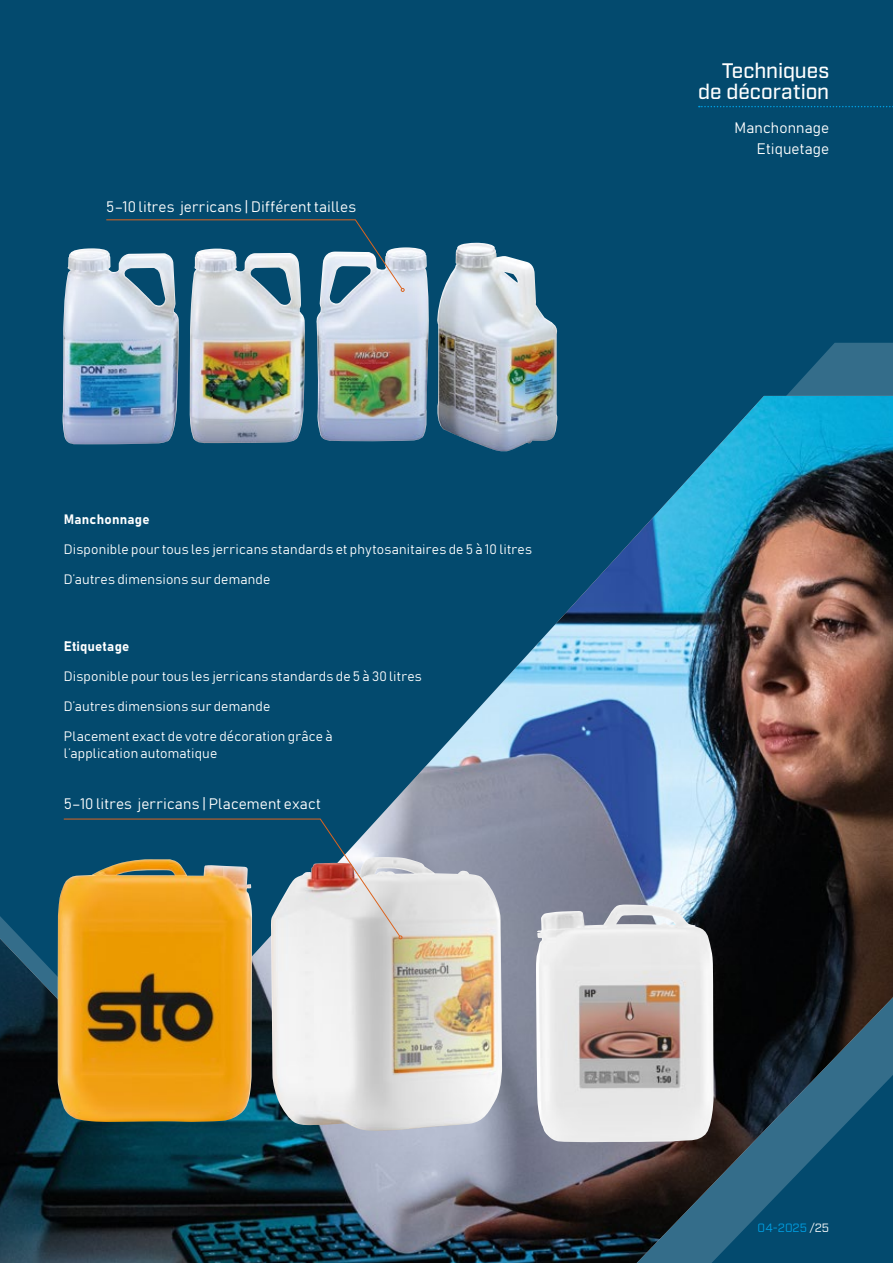
<style>
.page{position:relative;width:893px;height:1263px;background:#034a6e}
.page>*{position:absolute;margin:0;border:0;box-sizing:border-box;transform-origin:0 0}
.t1{font:500 21px/21px "Industry";letter-spacing:-.005em;color:#fff;text-align:right}
.t2{font:15px/21px "Bahnschrift";letter-spacing:.01em;color:#fff;text-align:right}
.t3{font:13.5px/17.2px "Bahnschrift";letter-spacing:.015em;color:#fff}
.t4{font:12px "Industry";color:#009fe3}
.s1{color:#fff}
</style>
<div class="page">
<svg style="left:764px;top:343px;width:129px;height:53px;fill:#346d8a"></svg>
<img style="left:0;top:396px;width:893px;height:867px">
<img style="left:57px;top:857px;width:445px;height:274px">
<img style="left:62px;top:243px;width:495px;height:209px">
<svg style="left:699px;top:106px;width:194px;height:1px"></svg>
<svg style="left:106px;top:219px;width:299px;height:73px"></svg>
<svg style="left:63px;top:818px;width:339px;height:121px"></svg>
<p class="t2" style="left:106px;top:196px;width:251px">5–10 litres jerricans | Différent tailles</p>
<p class="t3" style="left:64px;top:511px;width:87px">Manchonnage</p>
<p class="t3" style="left:64px;top:541px;width:470px">Disponible pour tous les jerricans standards et phytosanitaires de 5 à 10 litres</p>
<p class="t3" style="left:64px;top:571px;width:208px">D’autres dimensions sur demande</p>
<p class="t3" style="left:64px;top:637px;width:67px">Etiquetage</p>
<p class="t3" style="left:64px;top:667px;width:360px">Disponible pour tous les jerricans standards de 5 à 30 litres</p>
<p class="t3" style="left:64px;top:697px;width:208px">D’autres dimensions sur demande</p>
<p class="t3" style="left:64px;top:727px;width:270px">Placement exact de votre décoration grâce à l’application automatique</p>
<p class="t2" style="left:64px;top:793px;width:259px">5–10 litres jerricans | Placement exact</p>
<h1 class="t1" style="left:698px;top:61px;width:133px">Techniques de décoration</h1>
<p class="t2" style="left:734px;top:117px;width:96px">Manchonnage<br>Etiquetage</p>
<p class="t4" style="left:757px;top:1221px;width:73px">04-2025 <span class="s1">/25</span></p>
</div>
